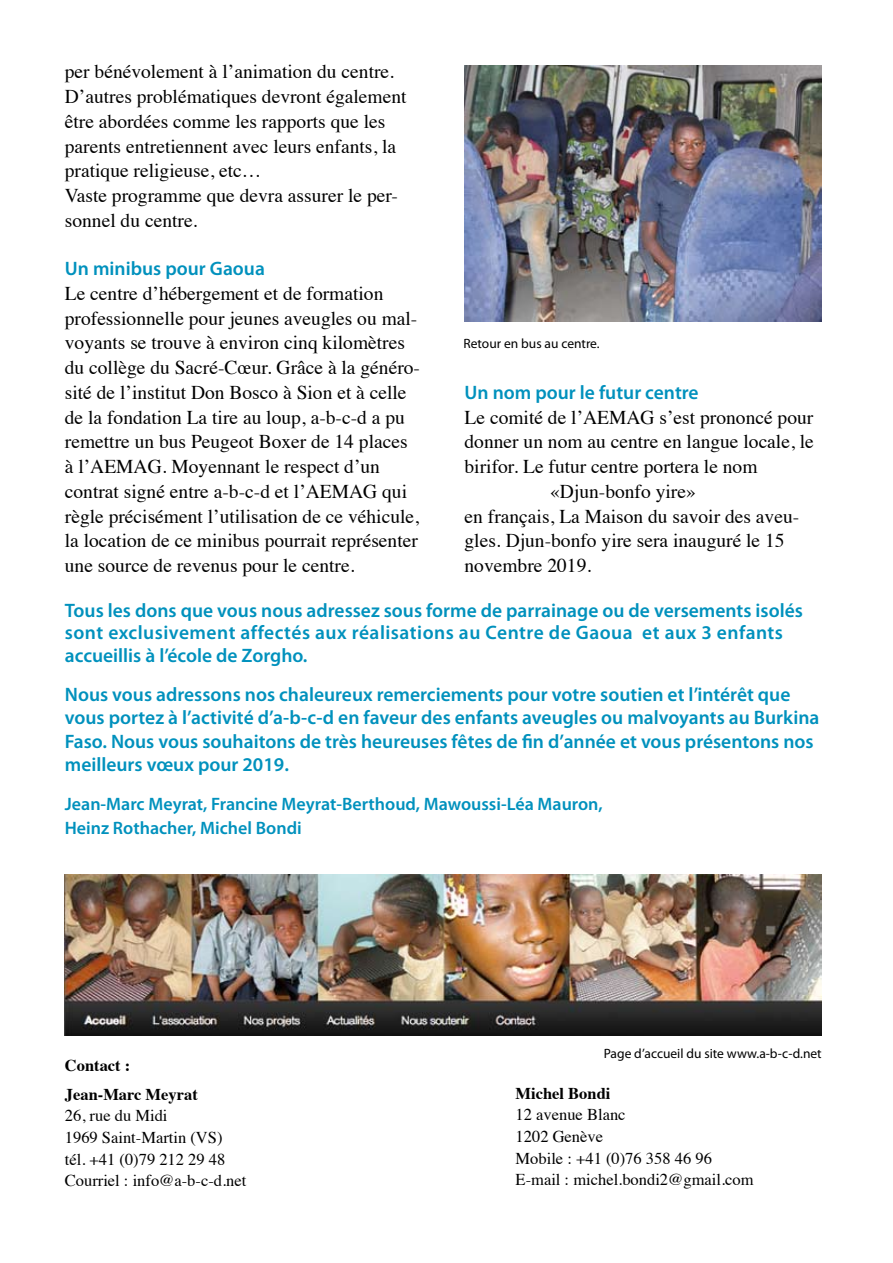
<style>
.page{position:relative;width:893px;height:1263px;background:#fff}
.page>*{position:absolute;margin:0;border:0;box-sizing:border-box;transform-origin:0 0}
.t1{font:19.5px/24.8px "Times";color:#000}
.t2{font:600 19.5px/23.4px "Myriad Pro";color:#0091bd}
.t3{font:600 18px/24px "Myriad Pro";color:#0091bd}
.t4{font:16.5px/21.6px "Times";color:#000}
.t5{font:700 16.5px/28.5px "Times";color:#000}
.t6{font:13.5px "Myriad Pro";color:#000}
</style>
<div class="page">
<img style="left:65px;top:874px;width:757px;height:162px">
<img style="left:465px;top:66px;width:357px;height:255px">
<p class="t1" style="left:65px;top:58px;width:343px">per bénévolement à l’animation du centre.<br>D’autres problématiques devront également être abordées comme les rapports que les parents entretiennent avec leurs enfants, la pratique religieuse, etc…<br>Vaste programme que devra assurer le per&shy;sonnel du centre.</p>
<p class="t2" style="left:65px;top:256px;width:202px">Un minibus pour Gaoua</p>
<p class="t1" style="left:65px;top:279px;width:357px">Le centre d’hébergement et de formation professionnelle pour jeunes aveugles ou mal&shy;voyants se trouve à environ cinq kilomètres du collège du Sacré-Cœur. Grâce à la généro&shy;sité de l’institut Don Bosco à Sion et à celle de la fondation La tire au loup, a-b-c-d a pu remettre un bus Peugeot Boxer de 14 places à l’AEMAG. Moyennant le respect d’un contrat signé entre a-b-c-d et l’AEMAG qui règle précisément l’utilisation de ce véhicule, la location de ce minibus pourrait représenter une source de revenus pour le centre.</p>
<p class="t6" style="left:463px;top:335px;width:138px">Retour en bus au centre.</p>
<p class="t2" style="left:465px;top:380px;width:236px">Un nom pour le futur centre</p>
<p class="t1" style="left:465px;top:403px;width:350px">Le comité de l’AEMAG s’est prononcé pour</p>
<p class="t1" style="left:465px;top:428px;width:351px">donner un nom au centre en langue locale, le</p>
<p class="t1" style="left:465px;top:452px;width:294px">birifor. Le futur centre portera le nom</p>
<p class="t1" style="left:550px;top:477px;width:147px">«Djun-bonfo yire»</p>
<p class="t1" style="left:465px;top:502px;width:336px">en français, La Maison du savoir des aveu-</p>
<p class="t1" style="left:465px;top:527px;width:322px">gles. Djun-bonfo yire sera inauguré le 15</p>
<p class="t1" style="left:465px;top:551px;width:128px">novembre 2019.</p>
<p class="t2" style="left:65px;top:599px;width:739px;line-height:22.5px">Tous les dons que vous nous adressez sous forme de parrainage ou de versements isolés sont exclusivement affectés aux réalisations au Centre de Gaoua et aux 3 enfants accueillis à l’école de Zorgho.</p>
<p class="t2" style="left:65px;top:682px;width:756px">Nous vous adressons nos chaleureux remerciements pour votre soutien et l’intérêt que vous portez à l’activité d’a-b-c-d en faveur des enfants aveugles ou malvoyants au Burkina Faso. Nous vous souhaitons de très heureuses fêtes de fin d’année et vous présentons nos meilleurs vœux pour 2019.</p>
<p class="t3" style="left:65px;top:792px;width:539px">Jean-Marc Meyrat, Francine Meyrat-Berthoud, Mawoussi-Léa Mauron,<br>Heinz Rothacher, Michel Bondi</p>
<p class="t5" style="left:65px;top:1050px;width:135px">Contact :<br>Jean-Marc Meyrat</p>
<p class="t4" style="left:65px;top:1103px;width:183px">26, rue du Midi<br>1969 Saint-Martin (VS) tél. +41 (0)79 212 29 48<br>Courriel : info@a-b-c-d.net</p>
<p class="t6" style="left:604px;top:1045px;width:219px">Page d’accueil du site www.a-b-c-d.net</p>
<p class="t5" style="left:516px;top:1077px;width:96px">Michel Bondi</p>
<p class="t4" style="left:516px;top:1103px;width:239px">12 avenue Blanc<br>1202 Genève<br>Mobile : +41 (0)76 358 46 96<br>E-mail : michel.bondi2@gmail.com</p>
</div>
